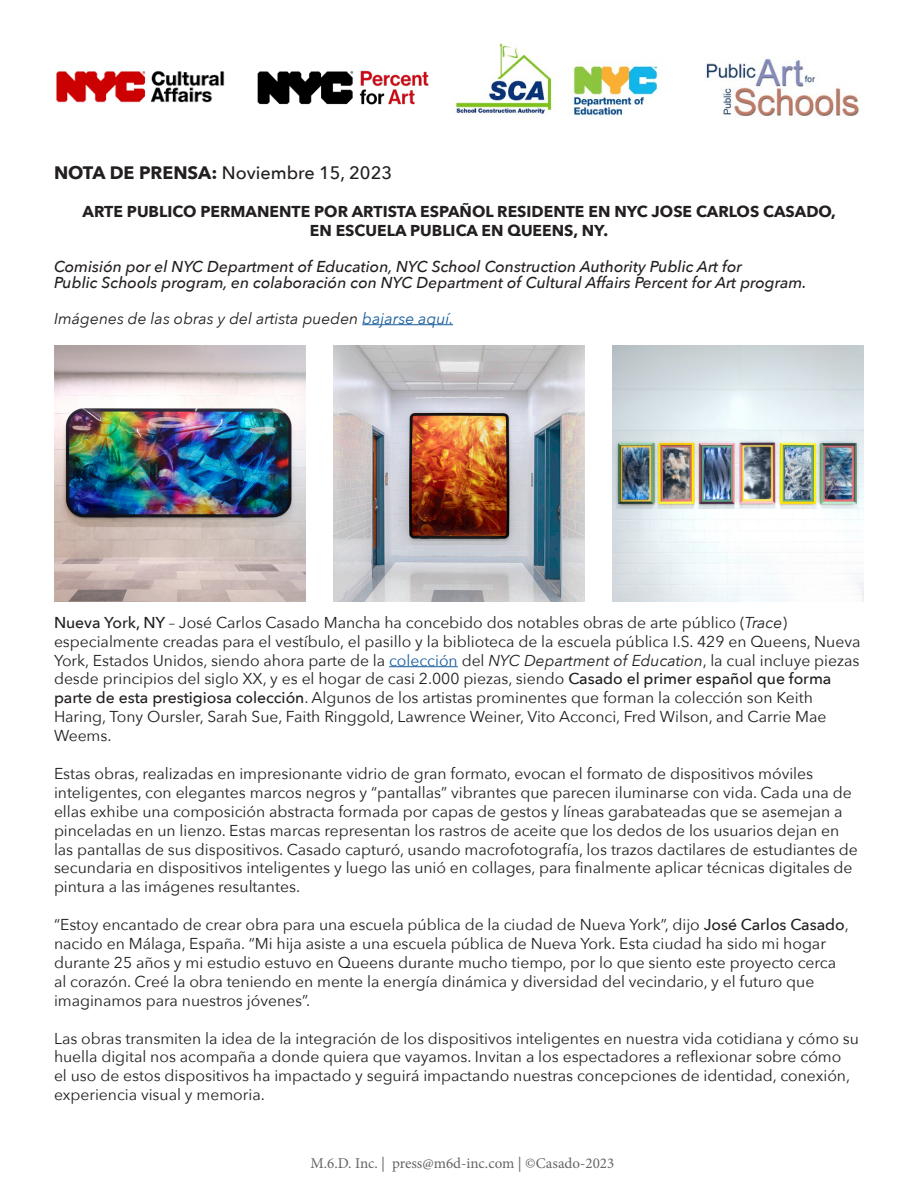
<style>
.page{position:relative;width:918px;height:1188px;background:#fff}
.page>*{position:absolute;margin:0;border:0;box-sizing:border-box;transform-origin:0 0}
.t1{font:500 18px "Avenir Next";color:#231f20}
.t2{font:15.75px/18.9px "Avenir Next";color:#231f20}
.t3{font:italic 500 15.75px "Avenir Next";color:#231f20}
.t4{font:700 15.75px "Avenir Next";color:#231f20}
.t5{font:italic 15.75px "Avenir Next";color:#231f20}
.t6{font:15px "Minion Pro";color:#656568}
.s1{font-weight:700}
.s2{color:#175d9e}
.s3{font-weight:500}
.s4{font-style:italic}
</style>
<div class="page">
<img style="left:54px;top:346px;width:252px;height:255px">
<img style="left:333px;top:346px;width:252px;height:255px">
<img style="left:612px;top:346px;width:252px;height:255px">
<hr style="left:389px;top:666px;width:69px;height:1px;background:#175d9e">
<hr style="left:362px;top:324px;width:91px;height:1px;background:#175d9e">
<img style="left:56px;top:70px;width:169px;height:33px">
<img style="left:454px;top:43px;width:204px;height:73px">
<img style="left:706px;top:57px;width:153px;height:60px">
<img style="left:257px;top:70px;width:172px;height:35px">
<p class="t1" style="left:54px;top:158px;width:340px"><span class="s1">NOTA DE PRENSA:</span> Noviembre 15, 2023</p>
<p class="t4" style="left:83px;top:198px;width:755px">ARTE PUBLICO PERMANENTE POR ARTISTA ESPAÑOL RESIDENTE EN NYC JOSE CARLOS CASADO,</p>
<p class="t4" style="left:310px;top:217px;width:300px">EN ESCUELA PUBLICA EN QUEENS, NY.</p>
<p class="t3" style="left:54px;top:253px;width:689px">Comisión por el NYC Department of Education, NYC School Construction Authority Public Art for</p>
<p class="t3" style="left:54px;top:269px;width:754px">Public Schools program, en colaboración con NYC Department of Cultural Affairs Percent for Art program.</p>
<p class="t5" style="left:54px;top:305px;width:401px">Imágenes de las obras y del artista pueden <span class="s2">bajarse aquí.</span></p>
<p class="t2" style="left:54px;top:612px;width:808px"><span class="s3">Nueva York, NY</span> – José Carlos Casado Mancha ha concebido dos notables obras de arte público (<span class="s4">Trace</span>) especialmente creadas para el vestíbulo, el pasillo y la biblioteca de la escuela pública I.S. 429 en Queens, Nueva York, Estados Unidos, siendo ahora parte de la <span class="s2">colección</span> del <span class="s4">NYC Department of Education</span>, la cual incluye piezas desde principios del siglo XX, y es el hogar de casi 2.000 piezas, siendo <span class="s3">Casado el primer español que forma parte de esta prestigiosa colección</span>. Algunos de los artistas prominentes que forman la colección son Keith Haring, Tony Oursler, Sarah Sue, Faith Ringgold, Lawrence Weiner, Vito Acconci, Fred Wilson, and Carrie Mae Weems.</p>
<p class="t2" style="left:54px;top:763px;width:805px">Estas obras, realizadas en impresionante vidrio de gran formato, evocan el formato de dispositivos móviles inteligentes, con elegantes marcos negros y “pantallas” vibrantes que parecen iluminarse con vida. Cada una de ellas exhibe una composición abstracta formada por capas de gestos y líneas garabateadas que se asemejan a pinceladas en un lienzo. Estas marcas representan los rastros de aceite que los dedos de los usuarios dejan en las pantallas de sus dispositivos. Casado capturó, usando macrofotografía, los trazos dactilares de estudiantes de secundaria en dispositivos inteligentes y luego las unió en collages, para finalmente aplicar técnicas digitales de pintura a las imágenes resultantes.</p>
<p class="t2" style="left:54px;top:915px;width:796px">“Estoy encantado de crear obra para una escuela pública de la ciudad de Nueva York”, dijo <span class="s3">José Carlos Casado</span>, nacido en Málaga, España. “Mi hija asiste a una escuela pública de Nueva York. Esta ciudad ha sido mi hogar durante 25 años y mi estudio estuvo en Queens durante mucho tiempo, por lo que siento este proyecto cerca al corazón. Creé la obra teniendo en mente la energía dinámica y diversidad del vecindario, y el futuro que imaginamos para nuestros jóvenes”.</p>
<p class="t2" style="left:54px;top:1028px;width:807px">Las obras transmiten la idea de la integración de los dispositivos inteligentes en nuestra vida cotidiana y cómo su huella digital nos acompaña a donde quiera que vayamos. Invitan a los espectadores a reflexionar sobre cómo<br>el uso de estos dispositivos ha impactado y seguirá impactando nuestras concepciones de identidad, conexión, experiencia visual y memoria.</p>
<p class="t6" style="left:310px;top:1153px;width:305px">M.6.D. Inc. | press@m6d-inc.com | ©Casado-2023</p>
</div>
